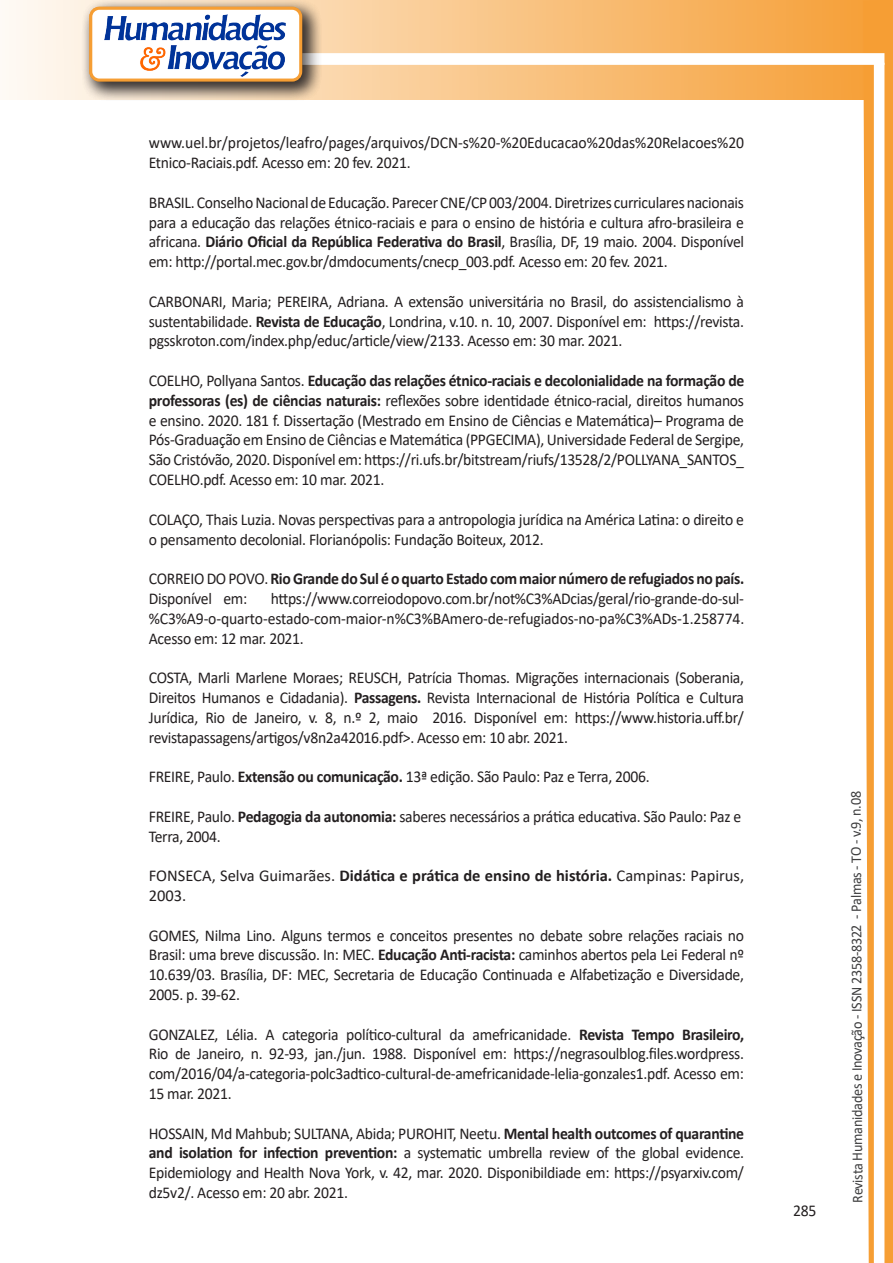
<style>
.page{position:relative;width:893px;height:1263px;background:#fff}
.page>*{position:absolute;margin:0;border:0;box-sizing:border-box;transform-origin:0 0}
.texto{font:16.5px/19.8px "Calibri";letter-spacing:-.02em;color:#231f20;text-align:justify;scale:.95 1}
.texto-2{font:700 16.5px/19.8px "Calibri";letter-spacing:-.02em;color:#231f20;scale:.95 1}
.texto-3{font:16.5px/19.8px "Calibri";color:#231f20}
.t1{font:15px "Calibri";letter-spacing:-.025em;color:#3e3e3f;scale:.95 1}
.s1{font-weight:700}
.s2{font-weight:400}
</style>
<div class="page">
<svg style="left:5px;top:0;width:858px;height:100px;background:#f9c484"></svg>
<div style="left:302px;top:53px;width:582px;height:12px;background:#fff;border:2px solid #fff"></div>
<svg style="left:863px;top:0;width:30px;height:1263px"></svg>
<div style="left:81px;top:0;width:241px;height:102px;background:#231f20;opacity:.75"></div>
<div style="left:91px;top:8px;width:210px;height:72px;background:#fff;border-radius:9px"></div>
<img style="left:104px;top:14px;width:181px;height:62px">
<div style="left:89px;top:7px;width:213px;height:75px;border:3px solid #f69e34;border-radius:9px"></div>
<p class="texto" style="left:149px;top:133px;width:628px">www.uel.br/projetos/leafro/pages/arquivos/DCN-s%20-%20Educacao%20das%20Relacoes%20<br>Etnico-Raciais.pdf. Acesso em: 20 fev. 2021.</p>
<p class="texto" style="left:149px;top:192px;width:628px">BRASIL. Conselho Nacional de Educação. Parecer CNE/CP 003/2004. Diretrizes curriculares nacionais para a educação das relações étnico-raciais e para o ensino de história e cultura afro-brasileira e africana. <span class="s1">Diário Oficial da República Federativa do Brasil</span>, Brasília, DF, 19 maio. 2004. Disponível em: http://portal.mec.gov.br/dmdocuments/cnecp_003.pdf. Acesso em: 20 fev. 2021.</p>
<p class="texto" style="left:149px;top:291px;width:628px">CARBONARI, Maria; PEREIRA, Adriana. A extensão universitária no Brasil, do assistencialismo à sustentabilidade. <span class="s1">Revista de Educação</span>, Londrina, v.10. n. 10, 2007. Disponível em: https://revista. pgsskroton.com/index.php/educ/article/view/2133. Acesso em: 30 mar. 2021.</p>
<p class="texto" style="left:149px;top:370px;width:628px">COELHO, Pollyana Santos. <span class="s1">Educação das relações étnico-raciais e decolonialidade na formação de professoras (es) de ciências naturais:</span> reflexões sobre identidade étnico-racial, direitos humanos e ensino. 2020. 181 f. Dissertação (Mestrado em Ensino de Ciências e Matemática)– Programa de Pós-Graduação em Ensino de Ciências e Matemática (PPGECIMA), Universidade Federal de Sergipe, São Cristóvão, 2020. Disponível em: https://ri.ufs.br/bitstream/riufs/13528/2/POLLYANA_SANTOS_ COELHO.pdf. Acesso em: 10 mar. 2021.</p>
<p class="texto" style="left:149px;top:509px;width:628px">COLAÇO, Thais Luzia. Novas perspectivas para a antropologia jurídica na América Latina: o direito e o pensamento decolonial. Florianópolis: Fundação Boiteux, 2012.</p>
<p class="texto-2" style="left:149px;top:568px;width:628px"><span class="s2">CORREIO DO POVO.</span> Rio Grande do Sul é o quarto Estado com maior número de refugiados no país.<br><span class="s2">Disponível em:</span></p>
<p class="texto" style="left:149px;top:588px;width:628px;text-indent:122px">https://www.correiodopovo.com.br/not%C3%ADcias/geral/rio-grande-do-sul-%C3%A9-o-quarto-estado-com-maior-n%C3%BAmero-de-refugiados-no-pa%C3%ADs-1.258774.<br>Acesso em: 12 mar. 2021.</p>
<p class="texto" style="left:149px;top:667px;width:628px">COSTA, Marli Marlene Moraes; REUSCH, Patrícia Thomas. Migrações internacionais (Soberania, Direitos Humanos e Cidadania). <span class="s1">Passagens.</span> Revista Internacional de História Política e Cultura Jurídica, Rio de Janeiro, v. 8, n.º 2, maio 2016. Disponível em: https://www.historia.uff.br/ revistapassagens/artigos/v8n2a42016.pdf&gt;. Acesso em: 10 abr. 2021.</p>
<p class="texto" style="left:149px;top:766px;width:529px">FREIRE, Paulo. <span class="s1">Extensão ou comunicação.</span> 13ª edição. São Paulo: Paz e Terra, 2006.</p>
<p class="texto" style="left:149px;top:806px;width:625px">FREIRE, Paulo. <span class="s1">Pedagogia da autonomia:</span> saberes necessários a prática educativa. São Paulo: Paz e<br>Terra, 2004.</p>
<p class="texto-3" style="left:149px;top:865px;width:597px">FONSECA, Selva Guimarães. <span class="s1">Didática e prática de ensino de história.</span> Campinas: Papirus,<br>2003.</p>
<p class="texto" style="left:149px;top:925px;width:628px">GOMES, Nilma Lino. Alguns termos e conceitos presentes no debate sobre relações raciais no Brasil: uma breve discussão. In: MEC. <span class="s1">Educação Anti-racista:</span> caminhos abertos pela Lei Federal nº 10.639/03. Brasília, DF: MEC, Secretaria de Educação Continuada e Alfabetização e Diversidade, 2005. p. 39-62.</p>
<p class="texto" style="left:149px;top:1024px;width:628px">GONZALEZ, Lélia. A categoria político-cultural da amefricanidade. <span class="s1">Revista Tempo Brasileiro, </span>Rio de Janeiro, n. 92-93, jan./jun. 1988. Disponível em: https://negrasoulblog.files.wordpress. com/2016/04/a-categoria-polc3adtico-cultural-de-amefricanidade-lelia-gonzales1.pdf. Acesso em:<br>15 mar. 2021.</p>
<p class="texto" style="left:149px;top:1123px;width:628px">HOSSAIN, Md Mahbub; SULTANA, Abida; PUROHIT, Neetu. <span class="s1">Mental health outcomes of quarantine and isolation for infection prevention:</span> a systematic umbrella review of the global evidence.<br>Epidemiology and Health Nova York, v. 42, mar. 2020. Disponibildiade em: https://psyarxiv.com/ dz5v2/. Acesso em: 20 abr. 2021.</p>
<p class="texto" style="left:793px;top:1200px;width:26px">285</p>
<p class="t1" style="left:846px;top:1203px;width:435px;rotate:-90deg">Revista Humanidades e Inovação - ISSN 2358-8322 - Palmas - TO - v.9, n.08</p>
</div>
